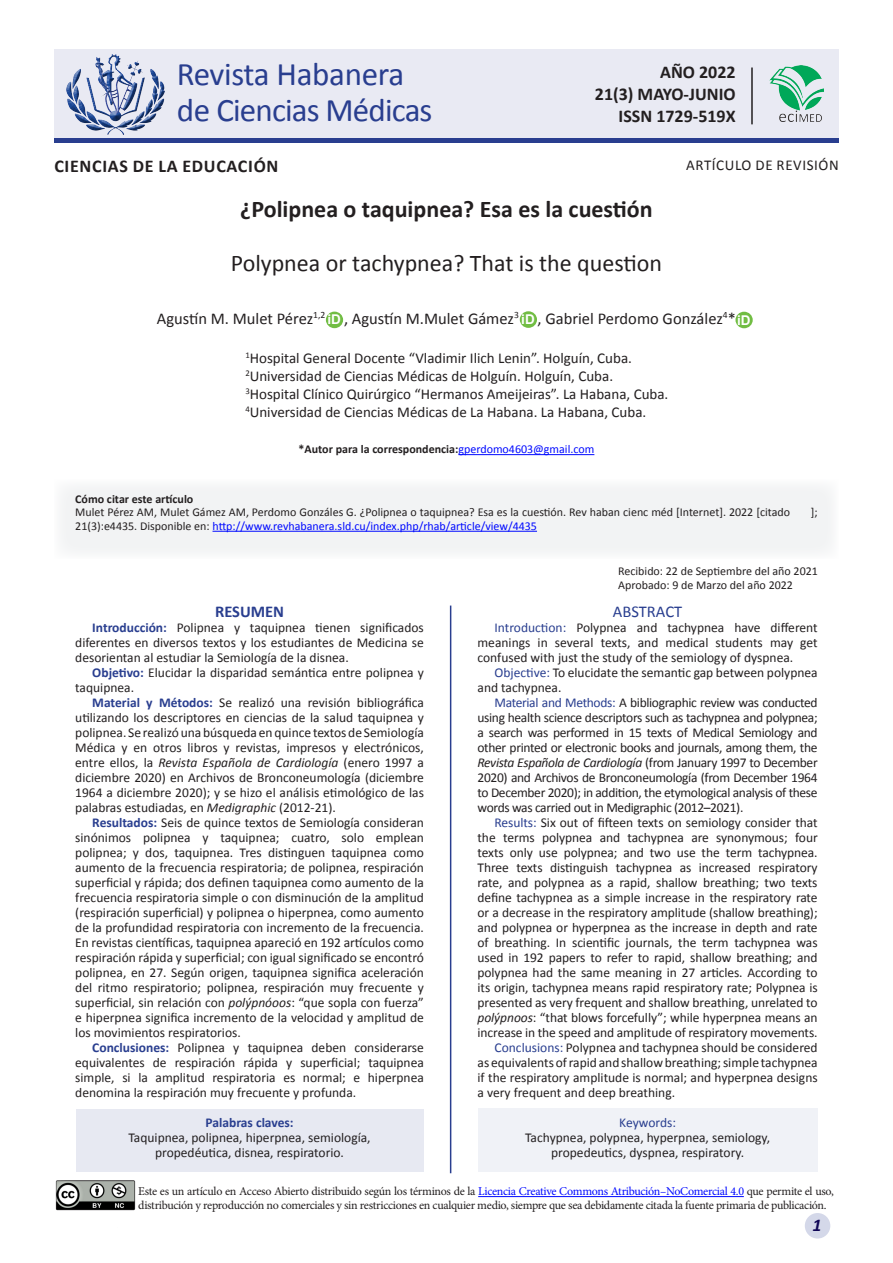
<style>
.page{position:relative;width:893px;height:1263px;background:#fff}
.page>*{position:absolute;margin:0;border:0;box-sizing:border-box;transform-origin:0 0}
.t1{font:33px "Calibri";letter-spacing:-.025em;color:#293e8f}
.t2{font:24px "Calibri";color:#231f20}
.t3{font:700 24px "Calibri";color:#231f20}
.Titulo_Español{font:700 18px "Calibri";color:#231f20}
.Titulo_Español-2{font:700 18px "Calibri";letter-spacing:.04em;color:#231f20}
.t4{font:italic 700 18px "Calibri";color:#100656}
.t5{font:16.5px "Calibri";color:#231f20}
.t6{font:16.5px "Calibri";color:#293e8f}
.t7{font:700 16.5px "Calibri";color:#293e8f}
.Titulo_Español-3{font:15px "Calibri";color:#231f20}
.Titulo_Español-4{font:15px "Calibri";letter-spacing:.04em;color:#231f20}
.t8{font:13.5px/15px "Calibri";color:#231f20;text-align:justify}
.t9{font:700 13.5px "Calibri";color:#293e8f}
.t10{font:13.5px "Calibri";letter-spacing:-.005em;color:#293e8f}
.t11{font:700 13.5px "Arial";color:#fff}
.t12{font:12px/13.5px "Minion Pro";letter-spacing:-.025em;color:#231f20}
.t13{font:12px "Calibri";color:#231f20}
.t14{font:12px "Calibri";color:#0009ff}
.t15{font:700 12px "Calibri";color:#231f20}
.s1{font-weight:400;color:#0009ff}
.s2{color:#231f20}
.s3{font-weight:700;color:#293e8f}
.s4{font-style:italic}
.s5{color:#293e8f}
.s6{color:#0009ff}
</style>
<div class="page">
<div style="left:805px;top:1213px;width:25px;height:25px;background:#d4d8e9;border-radius:50%"></div>
<div style="left:76px;top:1109px;width:348px;height:63px;background:#e7e9f2"></div>
<div style="left:478px;top:1108px;width:339px;height:64px;background:#f0f2f7"></div>
<hr style="left:458px;top:454px;width:136px;height:1px;background:#0009ff">
<div style="left:54px;top:49px;width:785px;height:89px;background:#e9eaf3"></div>
<hr style="left:751px;top:68px;width:2px;height:56px;background:#231f20">
<img style="left:770px;top:66px;width:53px;height:56px">
<hr style="left:54px;top:138px;width:785px;height:4px;background:#293e8f">
<hr style="left:478px;top:1196px;width:266px;height:1px;background:#0009ff">
<img style="left:55px;top:1180px;width:80px;height:30px">
<hr style="left:450px;top:605px;width:1px;height:568px;background:#293e8f">
<div style="left:63px;top:52px;width:107px;height:84px;background:#231f20;opacity:.75"></div>
<div style="left:326px;top:312px;width:17px;height:16px;background:#71bd43;border-radius:50%"></div>
<div style="left:520px;top:311px;width:17px;height:17px;background:#71bd43;border-radius:50%"></div>
<div style="left:54px;top:479px;width:785px;height:80px;background:#f2f3f4"></div>
<hr style="left:212px;top:531px;width:325px;height:1px;background:#0009ff">
<div style="left:735px;top:312px;width:18px;height:16px;background:#71bd43;border-radius:50%"></div>
<p class="t1" style="left:177px;top:54px;width:229px">Revista Habanera</p>
<p class="t1" style="left:177px;top:90px;width:257px">de Ciencias Médicas</p>
<p class="Titulo_Español-2" style="left:54px;top:155px;width:226px">CIENCIAS DE LA EDUCACIÓN</p>
<p class="Titulo_Español" style="left:660px;top:61px;width:77px">AÑO 2022</p>
<p class="Titulo_Español" style="left:595px;top:83px;width:142px">21(3) MAYO-JUNIO</p>
<p class="Titulo_Español" style="left:619px;top:104px;width:119px">ISSN 1729-519X</p>
<p class="Titulo_Español-4" style="left:686px;top:155px;width:154px">ARTÍCULO DE REVISIÓN</p>
<p class="t3" style="left:240px;top:194px;width:414px">¿Polipnea o taquipnea? Esa es la cuestión</p>
<p class="t2" style="left:231px;top:248px;width:433px">Polypnea or tachypnea? That is the question</p>
<p class="t5" style="left:157px;top:308px;width:580px">Agustín M. Mulet Pérez<sup>1,2</sup> , Agustín M.Mulet Gámez<sup>3</sup> , Gabriel Perdomo González<sup>4</sup>*</p>
<p class="Titulo_Español-3" style="left:245px;top:349px;width:388px"><sup>1</sup>Hospital General Docente “Vladimir Ilich Lenin”. Holguín, Cuba.</p>
<p class="Titulo_Español-3" style="left:245px;top:367px;width:369px"><sup>2</sup>Universidad de Ciencias Médicas de Holguín. Holguín, Cuba.</p>
<p class="Titulo_Español-3" style="left:245px;top:385px;width:425px"><sup>3</sup>Hospital Clínico Quirúrgico “Hermanos Ameijeiras”. La Habana, Cuba.</p>
<p class="Titulo_Español-3" style="left:245px;top:403px;width:402px"><sup>4</sup>Universidad de Ciencias Médicas de La Habana. La Habana, Cuba.</p>
<p class="t15" style="left:299px;top:442px;width:297px">*Autor para la correspondencia:<span class="s1">gperdomo4603@gmail.com</span></p>
<p class="t11" style="left:327px;top:311px;width:15px">iD</p>
<p class="t11" style="left:521px;top:310px;width:15px">iD</p>
<p class="t11" style="left:737px;top:311px;width:15px">iD</p>
<p class="t15" style="left:75px;top:491px;width:120px">Cómo citar este artículo</p>
<p class="t13" style="left:75px;top:505px;width:716px">Mulet Pérez AM, Mulet Gámez AM, Perdomo Gonzáles G. ¿Polipnea o taquipnea? Esa es la cuestión. Rev haban cienc méd [Internet]. 2022 [citado</p>
<p class="t13" style="left:811px;top:505px;width:8px">];</p>
<p class="t14" style="left:75px;top:518px;width:463px"><span class="s2">21(3):e4435. Disponible en:</span> http://www.revhabanera.sld.cu/index.php/rhab/article/view/4435</p>
<p class="t7" style="left:215px;top:601px;width:71px">RESUMEN</p>
<p class="t8" style="left:75px;top:620px;width:350px;text-indent:17px"><span class="s3">Introducción:</span> Polipnea y taquipnea tienen significados diferentes en diversos textos y los estudiantes de Medicina se desorientan al estudiar la Semiología de la disnea.</p>
<p class="t8" style="left:75px;top:665px;width:350px;text-indent:17px"><span class="s3">Objetivo:</span> Elucidar la disparidad semántica entre polipnea y taquipnea.</p>
<p class="t8" style="left:75px;top:695px;width:350px;text-indent:17px"><span class="s3">Material y Métodos:</span> Se realizó una revisión bibliográfica utilizando los descriptores en ciencias de la salud taquipnea y polipnea. Se realizó una búsqueda en quince textos de Semiología Médica y en otros libros y revistas, impresos y electrónicos, entre ellos, la <span class="s4">Revista Española de Cardiología</span> (enero 1997 a diciembre 2020) en Archivos de Bronconeumología (diciembre 1964 a diciembre 2020); y se hizo el análisis etimológico de las palabras estudiadas, en <span class="s4">Medigraphic</span> (2012-21).</p>
<p class="t8" style="left:75px;top:815px;width:350px;text-indent:17px"><span class="s3">Resultados:</span> Seis de quince textos de Semiología consideran sinónimos polipnea y taquipnea; cuatro, solo emplean polipnea; y dos, taquipnea. Tres distinguen taquipnea como aumento de la frecuencia respiratoria; de polipnea, respiración superficial y rápida; dos definen taquipnea como aumento de la frecuencia respiratoria simple o con disminución de la amplitud (respiración superficial) y polipnea o hiperpnea, como aumento de la profundidad respiratoria con incremento de la frecuencia.<br>En revistas científicas, taquipnea apareció en 192 artículos como respiración rápida y superficial; con igual significado se encontró polipnea, en 27. Según origen, taquipnea significa aceleración del ritmo respiratorio; polipnea, respiración muy frecuente y superficial, sin relación con <span class="s4">polýpnóoos</span>: “que sopla con fuerza” e hiperpnea significa incremento de la velocidad y amplitud de los movimientos respiratorios.</p>
<p class="t8" style="left:75px;top:1040px;width:350px;text-indent:17px"><span class="s3">Conclusiones:</span> Polipnea y taquipnea deben considerarse equivalentes de respiración rápida y superficial; taquipnea simple, si la amplitud respiratoria es normal; e hiperpnea denomina la respiración muy frecuente y profunda.</p>
<p class="t9" style="left:206px;top:1114px;width:90px">Palabras claves:</p>
<p class="t8" style="left:128px;top:1130px;width:244px">Taquipnea, polipnea, hiperpnea, semiología,</p>
<p class="t8" style="left:155px;top:1145px;width:190px">propedéutica, disnea, respiratorio.</p>
<p class="t13" style="left:618px;top:563px;width:201px">Recibido: 22 de Septiembre del año 2021</p>
<p class="t13" style="left:618px;top:578px;width:176px">Aprobado: 9 de Marzo del año 2022</p>
<p class="t6" style="left:613px;top:601px;width:71px">ABSTRACT</p>
<p class="t8" style="left:477px;top:620px;width:342px;text-indent:17px"><span class="s5">Introduction:</span> Polypnea and tachypnea have different meanings in several texts, and medical students may get confused with just the study of the semiology of dyspnea.</p>
<p class="t8" style="left:477px;top:665px;width:342px;text-indent:17px"><span class="s5">Objective:</span> To elucidate the semantic gap between polypnea and tachypnea.</p>
<p class="t8" style="left:477px;top:695px;width:342px;text-indent:17px"><span class="s5">Material and Methods:</span> A bibliographic review was conducted using health science descriptors such as tachypnea and polypnea; a search was performed in 15 texts of Medical Semiology and other printed or electronic books and journals, among them, the <span class="s4">Revista Española de Cardiología</span> (from January 1997 to December 2020) and Archivos de Bronconeumología (from December 1964 to December 2020); in addition, the etymological analysis of these words was carried out in Medigraphic (2012–2021).</p>
<p class="t8" style="left:477px;top:815px;width:342px;text-indent:17px"><span class="s5">Results:</span> Six out of fifteen texts on semiology consider that the terms polypnea and tachypnea are synonymous; four texts only use polypnea; and two use the term tachypnea.<br>Three texts distinguish tachypnea as increased respiratory rate, and polypnea as a rapid, shallow breathing; two texts define tachypnea as a simple increase in the respiratory rate or a decrease in the respiratory amplitude (shallow breathing); and polypnea or hyperpnea as the increase in depth and rate of breathing. In scientific journals, the term tachypnea was used in 192 papers to refer to rapid, shallow breathing; and polypnea had the same meaning in 27 articles. According to its origin, tachypnea means rapid respiratory rate; Polypnea is presented as very frequent and shallow breathing, unrelated to <span class="s4">polýpnoos</span>: “that blows forcefully”; while hyperpnea means an increase in the speed and amplitude of respiratory movements.</p>
<p class="t8" style="left:477px;top:1040px;width:342px;text-indent:17px"><span class="s5">Conclusions:</span> Polypnea and tachypnea should be considered as equivalents of rapid and shallow breathing; simple tachypnea if the respiratory amplitude is normal; and hyperpnea designs a very frequent and deep breathing.</p>
<p class="t10" style="left:619px;top:1114px;width:58px">Keywords:</p>
<p class="t8" style="left:525px;top:1130px;width:247px">Tachypnea, polypnea, hyperpnea, semiology,</p>
<p class="t8" style="left:551px;top:1145px;width:194px">propedeutics, dyspnea, respiratory.</p>
<p class="t12" style="left:138px;top:1185px;width:697px">Este es un artículo en Acceso Abierto distribuido según los términos de la <span class="s6">Licencia Creative Commons Atribución–NoComercial 4.0</span> que permite el uso, distribución y reproducción no comerciales y sin restricciones en cualquier medio, siempre que sea debidamente citada la fuente primaria de publicación.</p>
<p class="t4" style="left:812px;top:1213px;width:11px">1</p>
</div>
